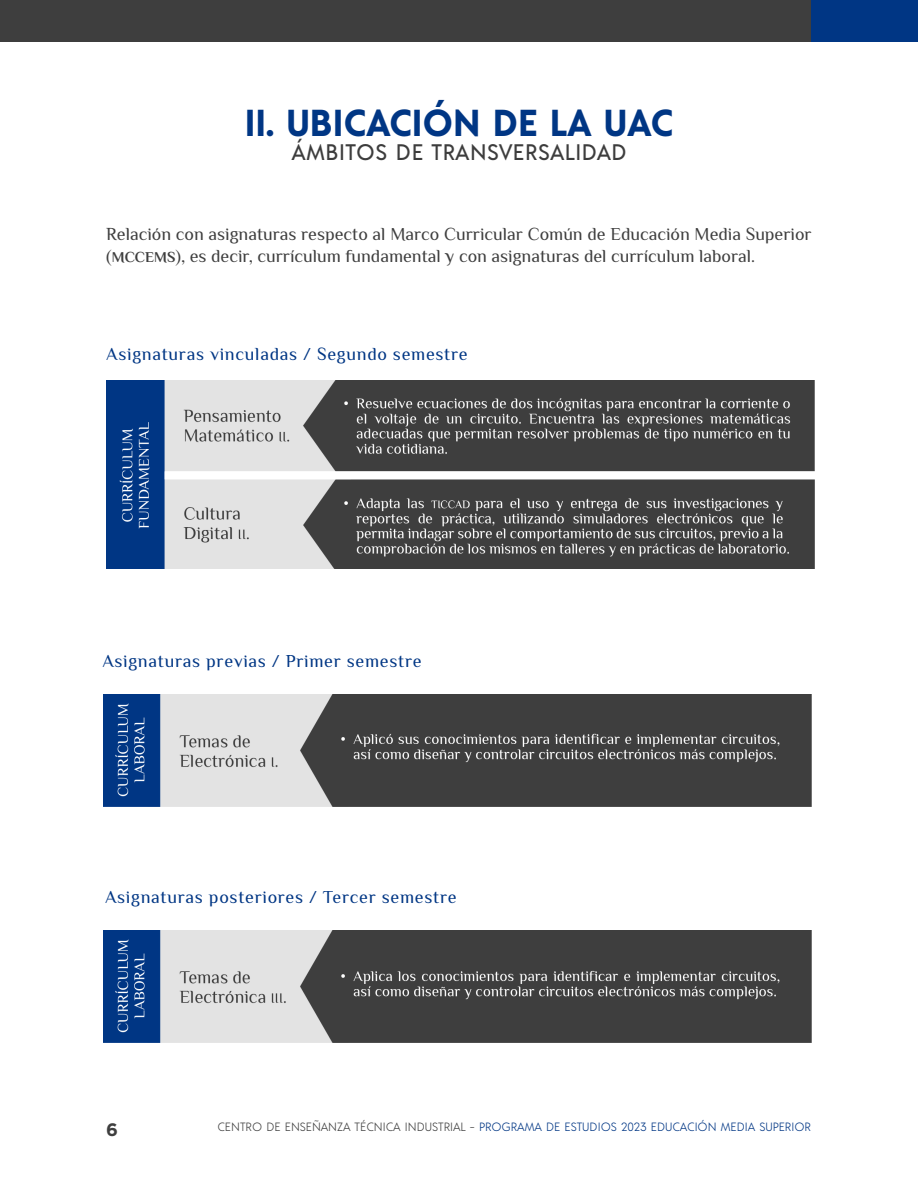
<style>
.page{position:relative;width:918px;height:1188px;background:#fff}
.page>*{position:absolute;margin:0;border:0;box-sizing:border-box;transform-origin:0 0}
.t1{font:700 37.5px "Acre";color:#003684}
.t2{font:500 22.5px "Acre";letter-spacing:.025em;color:#3d3d3d}
.t3{font:18px/22.5px "Philosopher";color:#3e3e3e}
.t4{font:18px "Philosopher";letter-spacing:.04em;color:#003684}
.t5{font:700 18px "Gotham";color:#3e3e3e}
.t6{font:300 12px "Acre";color:#003684}
.s1{font-weight:700;font-size:15px}
.s2{color:#3e3e3e}
</style>
<div class="page">
<div style="left:0;top:0;width:811px;height:42px;background:#3e3e3e"></div>
<div style="left:811px;top:0;width:107px;height:42px;background:#003684"></div>
<img style="left:106px;top:381px;width:708px;height:188px">
<img style="left:104px;top:695px;width:708px;height:112px">
<img style="left:104px;top:931px;width:708px;height:112px">
<h1 class="t1" style="left:245px;top:96px;width:430px">II. UBICACIÓN DE LA UAC</h1>
<p class="t2" style="left:292px;top:137px;width:337px">ÁMBITOS DE TRANSVERSALIDAD</p>
<p class="t3" style="left:106px;top:223px;width:707px">Relación con asignaturas respecto al Marco Curricular Común de Educación Media Superior (<span class="s1">MCCEMS</span>), es decir, currículum fundamental y con asignaturas del currículum laboral.</p>
<p class="t4" style="left:106px;top:342px;width:363px">Asignaturas vinculadas / Segundo semestre</p>
<p class="t4" style="left:102px;top:650px;width:321px">Asignaturas previas / Primer semestre</p>
<p class="t4" style="left:105px;top:885px;width:353px">Asignaturas posteriores / Tercer semestre</p>
<p class="t5" style="left:106px;top:1117px;width:13px">6</p>
<p class="t6" style="left:217px;top:1119px;width:595px"><span class="s2">CENTRO DE ENSEÑANZA TÉCNICA INDUSTRIAL -</span> PROGRAMA DE ESTUDIOS 2023 EDUCACIÓN MEDIA SUPERIOR</p>
</div>
